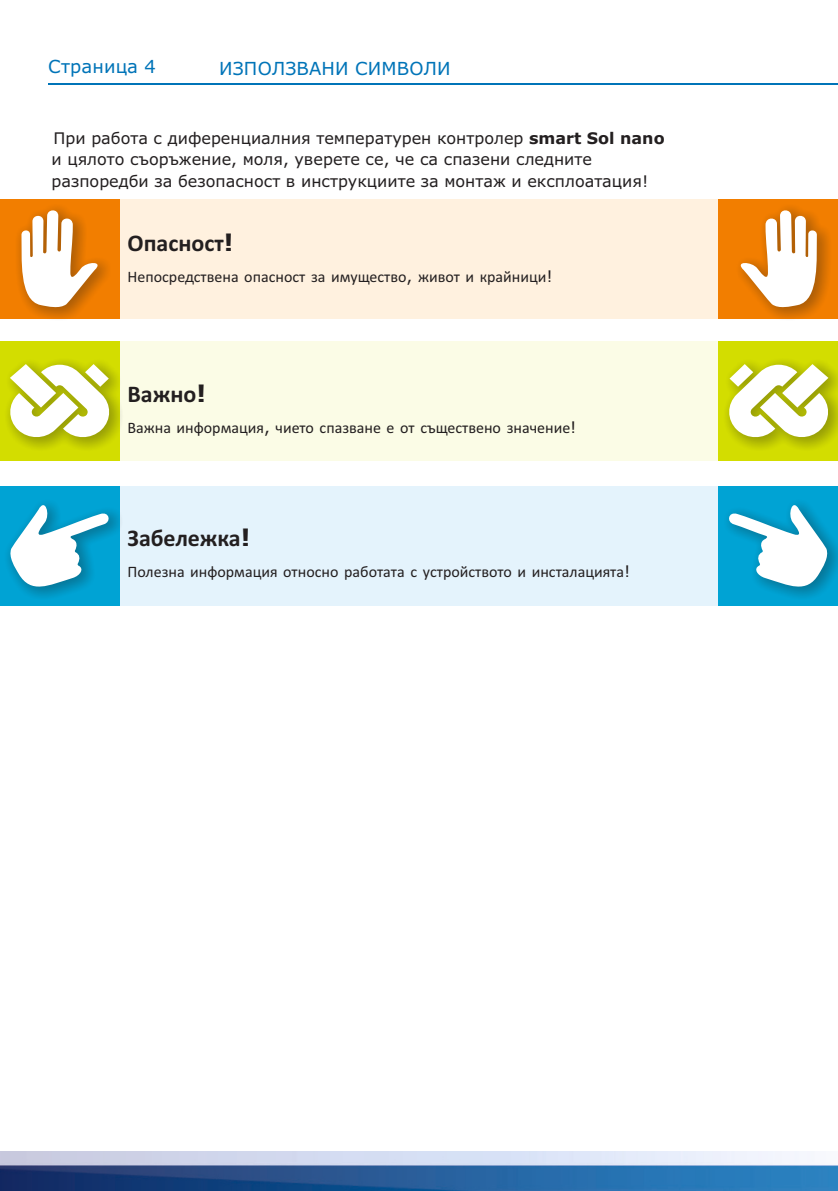
<style>
.page{position:relative;width:838px;height:1191px;background:#fff}
.page>*{position:absolute;margin:0;border:0;box-sizing:border-box;transform-origin:0 0}
.t1{font:700 24px "Calibri";color:#231f20}
.t2{font:18px "Verdana";letter-spacing:.01em;color:#0074b8}
.t3{font:16px/21.4px "Verdana";color:#231f20}
.t4{font:16px "Calibri";color:#231f20}
.s1{font-weight:700}
.s2{font-family:"Verdana"}
</style>
<div class="page">
<hr style="left:48px;top:83px;width:790px;height:1px;background:#0074b8">
<img style="left:0;top:1151px;width:838px;height:39px">
<div style="left:116px;top:486px;width:606px;height:119px;background:#e4f3fc"></div>
<div style="left:719px;top:486px;width:119px;height:119px;background:#00a3d4"></div>
<div style="left:723px;top:498px;width:115px;height:103px;background:#151616;opacity:.33"></div>
<svg style="left:726px;top:498px;width:104px;height:96px"></svg>
<div style="left:0;top:486px;width:119px;height:119px;background:#00a3d4"></div>
<div style="left:4px;top:498px;width:119px;height:103px;background:#151616;opacity:.33"></div>
<svg style="left:8px;top:498px;width:104px;height:96px"></svg>
<div style="left:116px;top:341px;width:606px;height:119px;background:#fbfce6"></div>
<div style="left:719px;top:341px;width:119px;height:119px;background:#d3dd00"></div>
<div style="left:0;top:341px;width:119px;height:119px;background:#d3dd00"></div>
<div style="left:723px;top:357px;width:115px;height:94px;background:#151616;opacity:.33"></div>
<svg style="left:727px;top:364px;width:104px;height:75px;background:#e3e6a6"></svg>
<div style="left:4px;top:357px;width:120px;height:94px;background:#151616;opacity:.33"></div>
<svg style="left:8px;top:364px;width:104px;height:75px;background:#e4e7a6"></svg>
<div style="left:116px;top:199px;width:606px;height:119px;background:#fff1df"></div>
<div style="left:719px;top:199px;width:119px;height:119px;background:#f27e00"></div>
<div style="left:0;top:199px;width:119px;height:119px;background:#f27e00"></div>
<div style="left:735px;top:204px;width:97px;height:117px;background:#151616;opacity:.33"></div>
<svg style="left:735px;top:208px;width:85px;height:101px"></svg>
<div style="left:14px;top:204px;width:98px;height:117px;background:#151616;opacity:.33"></div>
<svg style="left:18px;top:208px;width:87px;height:101px"></svg>
<p class="t2" style="left:48px;top:59px;width:109px">Страница 4</p>
<p class="t2" style="left:219px;top:61px;width:233px">ИЗПОЛЗВАНИ СИМВОЛИ</p>
<p class="t3" style="left:51px;top:128px;width:615px">При работа с диференциалния температурен контролер <span class="s1">smart Sol nano </span>и цялото съоръжение, моля, уверете се, че са спазени следните разпоредби за безопасност в инструкциите за монтаж и експлоатация!</p>
<h1 class="t1" style="left:127px;top:233px;width:107px">Опасност<span class="s2">!</span></h1>
<p class="t4" style="left:127px;top:270px;width:427px">Непосредствена опасност за имущество<span class="s2">,</span> живот и крайници<span class="s2">!</span></p>
<h1 class="t1" style="left:127px;top:384px;width:80px">Важно<span class="s2">!</span></h1>
<p class="t4" style="left:127px;top:421px;width:451px">Важна информация<span class="s2">,</span> чието спазване е от съществено значение<span class="s2">!</span></p>
<h1 class="t1" style="left:127px;top:528px;width:124px">Забележка<span class="s2">!</span></h1>
<p class="t4" style="left:127px;top:565px;width:504px">Полезна информация относно работата с устройството и инсталацията<span class="s2">!</span></p>
</div>
